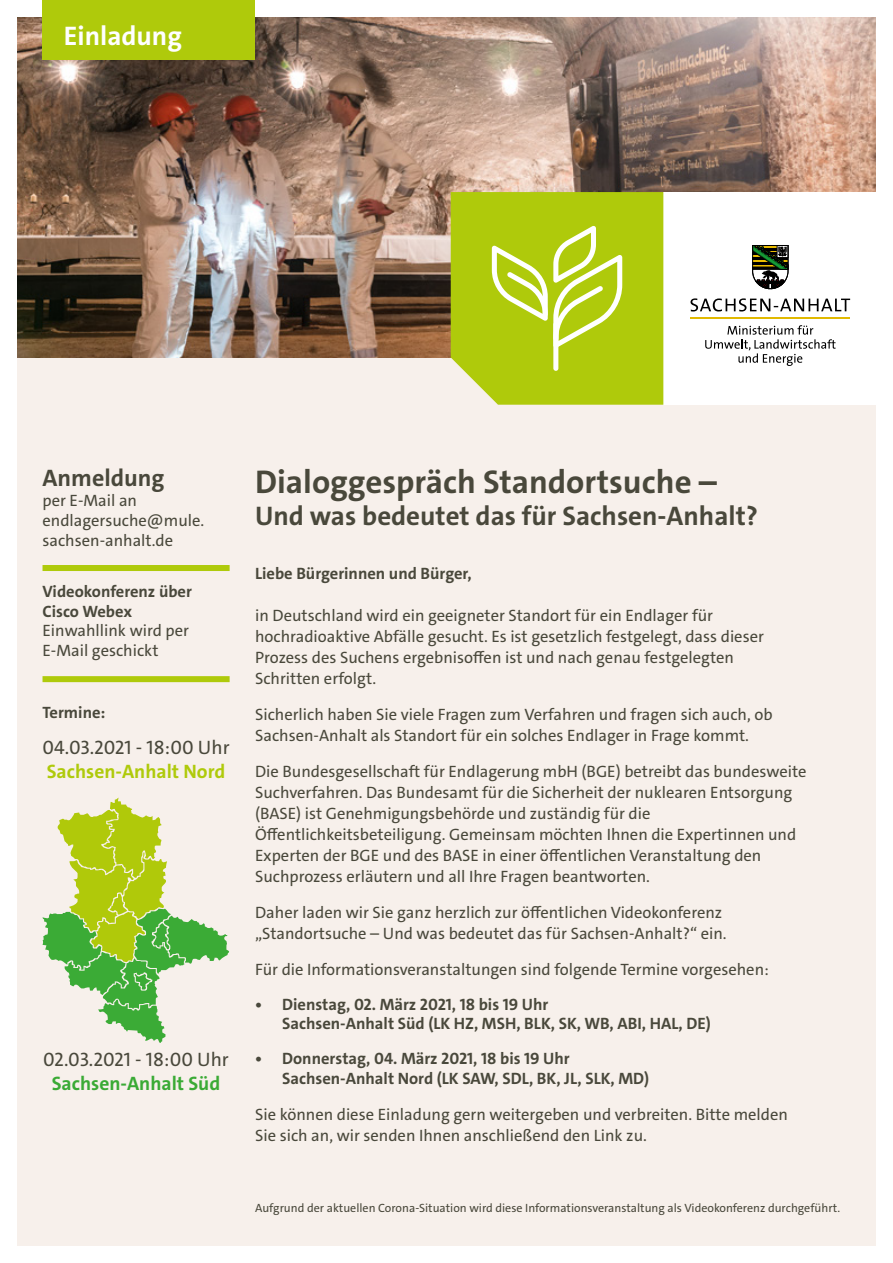
<style>
.page{position:relative;width:893px;height:1263px;background:#fff}
.page>*{position:absolute;margin:0;border:0;box-sizing:border-box;transform-origin:0 0}
.t1{font:700 33px "The Sans C4 s";color:#49483b}
.t2{font:700 27px "The Sans C4 s";color:#49483b}
.t3{font:700 27px "The Sans C4 s";color:#fff}
.t4{font:700 24px "The Sans C4 s";color:#49483b}
.t5{font:19.5px "The Sans C4 s";color:#49483b}
.t6{font:700 19.5px "The Sans C4 s";color:#afca0b}
.t7{font:700 19.5px "The Sans C4 s";color:#3aaa35}
.t8{font:16.5px/21px "The Sans C4 s";color:#49483b}
.t9{font:700 16.5px/19.8px "The Sans C4 s";color:#49483b}
.t10{font:12px "The Sans C4 s";color:#49483b}
</style>
<div class="page">
<div style="left:17px;top:17px;width:859px;height:1229px;background:#f7f0eb"></div>
<img style="left:17px;top:17px;width:859px;height:340px">
<div style="left:43px;top:0;width:212px;height:60px;background:#afca0b"></div>
<div style="left:663px;top:192px;width:213px;height:213px;background:#fff"></div>
<svg style="left:690px;top:298px;width:160px;height:13px"></svg>
<svg style="left:752px;top:245px;width:37px;height:44px"></svg>
<hr style="left:690px;top:318px;width:160px;height:1px;background:#e1b900">
<svg style="left:705px;top:325px;width:131px;height:41px"></svg>
<div style="left:451px;top:192px;width:212px;height:213px;background:#afca0b"></div>
<svg style="left:492px;top:226px;width:130px;height:122px;background:#bfd43d"></svg>
<div style="left:553px;top:322px;width:5px;height:49px;background:#fff;border-radius:3px"></div>
<div style="left:43px;top:565px;width:187px;height:6px;background:#afca0b"></div>
<div style="left:43px;top:676px;width:187px;height:6px;background:#afca0b"></div>
<svg style="left:43px;top:797px;width:186px;height:246px"></svg>
<h2 class="t3" style="left:64px;top:19px;width:120px">Einladung</h2>
<h2 class="t4" style="left:43px;top:463px;width:123px">Anmeldung</h2>
<p class="t8" style="left:43px;top:491px;width:163px;line-height:19.8px">per E-Mail an endlagersuche@mule. sachsen-anhalt.de</p>
<p class="t9" style="left:43px;top:581px;width:151px">Videokonferenz über<br>Cisco Webex</p>
<p class="t8" style="left:43px;top:621px;width:148px;line-height:19.8px">Einwahllink wird per<br>E-Mail geschickt</p>
<p class="t9" style="left:43px;top:703px;width:64px">Termine:</p>
<h3 class="t5" style="left:43px;top:735px;width:189px">04.03.2021 - 18:00 Uhr</h3>
<p class="t6" style="left:47px;top:758px;width:180px">Sachsen-Anhalt Nord</p>
<p class="t5" style="left:43px;top:1046px;width:187px">02.03.2021 - 18:00 Uhr</p>
<p class="t7" style="left:52px;top:1070px;width:170px">Sachsen-Anhalt Süd</p>
<p class="t1" style="left:255px;top:461px;width:463px">Dialoggespräch Standortsuche –</p>
<p class="t2" style="left:255px;top:499px;width:504px">Und was bedeutet das für Sachsen-Anhalt?</p>
<p class="t9" style="left:255px;top:563px;width:218px">Liebe Bürgerinnen und Bürger,</p>
<p class="t8" style="left:255px;top:605px;width:510px">in Deutschland wird ein geeigneter Standort für ein Endlager für hochradioaktive Abfälle gesucht. Es ist gesetzlich festgelegt, dass dieser Prozess des Suchens ergebnisofen ist und nach genau festgelegten Schritten erfolgt.</p>
<p class="t8" style="left:255px;top:704px;width:519px">Sicherlich haben Sie viele Fragen zum Verfahren und fragen sich auch, ob<br>Sachsen-Anhalt als Standort für ein solches Endlager in Frage kommt.</p>
<p class="t8" style="left:255px;top:761px;width:553px">Die Bundesgesellschaft für Endlagerung mbH (BGE) betreibt das bundesweite Suchverfahren. Das Bundesamt für die Sicherheit der nuklearen Entsorgung (BASE) ist Genehmigungsbehörde und zuständig für die Öfentlichkeitsbeteiligung. Gemeinsam möchten Ihnen die Expertinnen und Experten der BGE und des BASE in einer öfentlichen Veranstaltung den Suchprozess erläutern und all Ihre Fragen beantworten.</p>
<p class="t8" style="left:255px;top:902px;width:473px">Daher laden wir Sie ganz herzlich zur öfentlichen Videokonferenz „Standortsuche – Und was bedeutet das für Sachsen-Anhalt?“ ein.</p>
<p class="t8" style="left:255px;top:959px;width:515px">Für die Informationsveranstaltungen sind folgende Termine vorgesehen:</p>
<p class="t9" style="left:282px;top:994px;width:430px;text-indent:-27px">• Dienstag, 02. März 2021, 18 bis 19 Uhr<br>Sachsen-Anhalt Süd (LK HZ, MSH, BLK, SK, WB, ABI, HAL, DE)</p>
<p class="t9" style="left:282px;top:1049px;width:368px;text-indent:-27px">• Donnerstag, 04. März 2021, 18 bis 19 Uhr<br>Sachsen-Anhalt Nord (LK SAW, SDL, BK, JL, SLK, MD)</p>
<p class="t8" style="left:255px;top:1104px;width:534px">Sie können diese Einladung gern weitergeben und verbreiten. Bitte melden<br>Sie sich an, wir senden Ihnen anschließend den Link zu.</p>
<p class="t10" style="left:255px;top:1200px;width:586px">Aufgrund der aktuellen Corona-Situation wird diese Informationsveranstaltung als Videokonferenz durchgeführt.</p>
</div>
